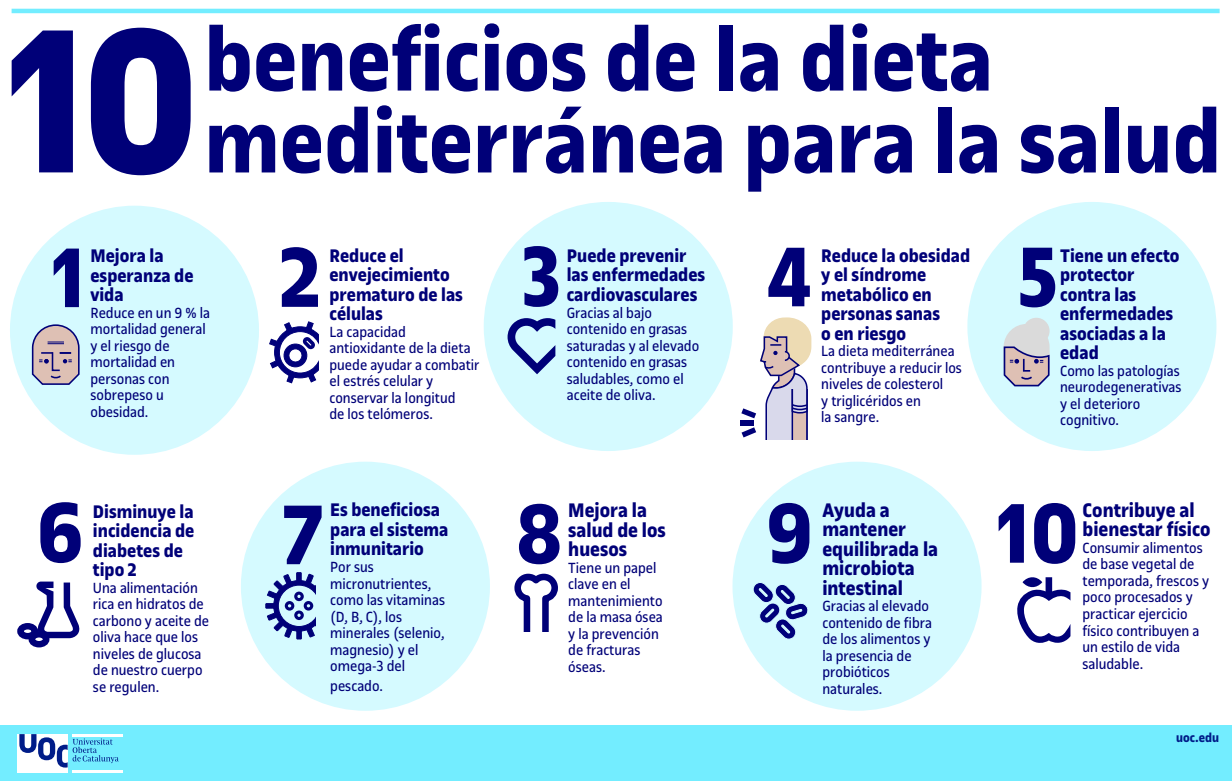
<style>
.page{position:relative;width:1232px;height:781px;background:#fff}
.page>*{position:absolute;margin:0;border:0;box-sizing:border-box;transform-origin:0 0}
.t1{font:700 219.52px "UOC Sans";color:#000078}
.t2{font:700 93.97px "UOC Sans";color:#000078}
.t3{font:700 90.6px "UOC Sans";color:#000078}
.t4{font:700 21px/19.5px "UOC Sans";color:#000078}
.t5{font:700 19.5px/19.5px "UOC Sans";color:#000078}
.t6{font:15.75px/16.5px "UOC Sans";color:#000078}
.t7{font:700 13.5px "UOC Sans";color:#001c88}
</style>
<div class="page">
<div style="left:10px;top:206px;width:249px;height:249px;background:#d5faff;border-radius:50%"></div>
<div style="left:241px;top:461px;width:249px;height:249px;background:#d5faff;border-radius:50%"></div>
<div style="left:732px;top:461px;width:249px;height:249px;background:#d5faff;border-radius:50%"></div>
<div style="left:484px;top:202px;width:249px;height:249px;background:#d5faff;border-radius:50%"></div>
<div style="left:967px;top:202px;width:249px;height:249px;background:#d5faff;border-radius:50%"></div>
<div style="left:0;top:724px;width:1232px;height:57px;background:#73edff"></div>
<div style="left:17px;top:734px;width:51px;height:38px;background:#fff"></div>
<svg style="left:19px;top:734px;width:100px;height:33px"></svg>
<hr style="left:72px;top:734px;width:51px;height:2px;background:#fff">
<hr style="left:72px;top:770px;width:51px;height:2px;background:#fff">
<hr style="left:12px;top:9px;width:1207px;height:4px;background:#73edff">
<svg style="left:269px;top:321px;width:50px;height:63px"></svg>
<svg style="left:507px;top:318px;width:48px;height:56px"></svg>
<div style="left:1024px;top:318px;width:24px;height:25px;background:#dadada;border:1px solid #dadada;border-radius:50%"></div>
<div style="left:1023px;top:318px;width:26px;height:26px;border:2px solid #dadada;border-radius:50%"></div>
<svg style="left:1003px;top:323px;width:47px;height:64px"></svg>
<svg style="left:31px;top:324px;width:49px;height:61px;background:#baabb6"></svg>
<svg style="left:36px;top:581px;width:44px;height:57px"></svg>
<div style="left:17px;top:623px;width:21px;height:16px;border:6px solid #000078;border-radius:50%"></div>
<div style="left:29px;top:631px;width:20px;height:16px;border:6px solid #000078;border-radius:50%"></div>
<svg style="left:514px;top:573px;width:44px;height:58px"></svg>
<svg style="left:1017px;top:577px;width:53px;height:66px"></svg>
<svg style="left:753px;top:582px;width:55px;height:58px"></svg>
<div style="left:740px;top:420px;width:13px;height:5px;background:#000078"></div>
<svg style="left:741px;top:317px;width:71px;height:123px"></svg>
<svg style="left:265px;top:572px;width:50px;height:67px"></svg>
<h1 class="t1" style="left:9px;top:-24px;width:192px">10</h1>
<h2 class="t2" style="left:204px;top:7px;width:790px">beneficios de la dieta</h2>
<h2 class="t2" style="left:204px;top:89px;width:1018px">mediterránea para la salud</h2>
<h3 class="t3" style="left:53px;top:226px;width:34px">1</h3>
<p class="t5" style="left:90px;top:246px;width:105px">Mejora la esperanza de vida</p>
<p class="t6" style="left:90px;top:304px;width:121px">Reduce en un 9 % la mortalidad general y el riesgo de mortalidad en personas con sobrepeso u obesidad.</p>
<h3 class="t3" style="left:280px;top:226px;width:43px">2</h3>
<h3 class="t3" style="left:521px;top:225px;width:41px">3</h3>
<h3 class="t3" style="left:766px;top:225px;width:48px">4</h3>
<p class="t5" style="left:1060px;top:246px;width:121px">Tiene un efecto protector contra las enfermedades asociadas a la edad</p>
<p class="t6" style="left:1060px;top:362px;width:123px">Como las patologías neurodegenerativas y el deterioro cognitivo.</p>
<p class="t5" style="left:821px;top:245px;width:150px">Reduce la obesidad y el síndrome metabólico en personas sanas<br>o en riesgo</p>
<p class="t6" style="left:821px;top:343px;width:142px">La dieta mediterránea contribuye a reducir los niveles de colesterol<br>y triglicéridos en<br>la sangre.</p>
<h3 class="t3" style="left:1018px;top:225px;width:41px">5</h3>
<p class="t5" style="left:567px;top:246px;width:140px">Puede prevenir las enfermedades cardiovasculares</p>
<p class="t6" style="left:567px;top:304px;width:134px">Gracias al bajo contenido en grasas saturadas y al elevado contenido en grasas saludables, como el aceite de oliva.</p>
<p class="t5" style="left:329px;top:246px;width:135px">Reduce el envejecimiento prematuro de las células</p>
<p class="t6" style="left:329px;top:323px;width:152px">La capacidad antioxidante de la dieta puede ayudar a combatir el estrés celular y conservar la longitud<br>de los telómeros.</p>
<h3 class="t3" style="left:515px;top:482px;width:49px">8</h3>
<h3 class="t4" style="left:1082px;top:500px;width:130px">Contribuye al bienestar físico</h3>
<h3 class="t3" style="left:282px;top:483px;width:43px">7</h3>
<h3 class="t4" style="left:568px;top:500px;width:99px">Mejora la salud de los huesos</h3>
<p class="t6" style="left:568px;top:559px;width:96px">Tiene un papel clave en el mantenimiento de la masa ósea y la prevención de fracturas óseas.</p>
<h3 class="t4" style="left:822px;top:500px;width:117px">Ayuda a mantener equilibrada la microbiota intestinal</h3>
<p class="t6" style="left:822px;top:598px;width:111px">Gracias al elevado contenido de fibra de los alimentos y la presencia de probióticos naturales.</p>
<h3 class="t3" style="left:36px;top:481px;width:49px">6</h3>
<p class="t5" style="left:330px;top:500px;width:120px">Es beneficiosa para el sistema inmunitario</p>
<p class="t6" style="left:330px;top:558px;width:116px">Por sus micronutrientes, como las vitaminas (D, B, C), los minerales (selenio, magnesio) y el omega-3 del</p>
<p class="t6" style="left:330px;top:677px;width:54px">pescado.</p>
<h3 class="t3" style="left:766px;top:482px;width:49px">9</h3>
<h3 class="t3" style="left:997px;top:482px;width:83px">10</h3>
<p class="t5" style="left:93px;top:501px;width:103px">Disminuye la incidencia de diabetes de tipo 2</p>
<p class="t6" style="left:93px;top:579px;width:118px">Una alimentación rica en hidratos de carbono y aceite de oliva hace que los niveles de glucosa de nuestro cuerpo se regulen.</p>
<p class="t6" style="left:1082px;top:539px;width:128px">Consumir alimentos de base vegetal de temporada, frescos y poco procesados y practicar ejercicio físico contribuyen a un estilo de vida saludable.</p>
<p class="t7" style="left:1176px;top:729px;width:44px">uoc.edu</p>
</div>
